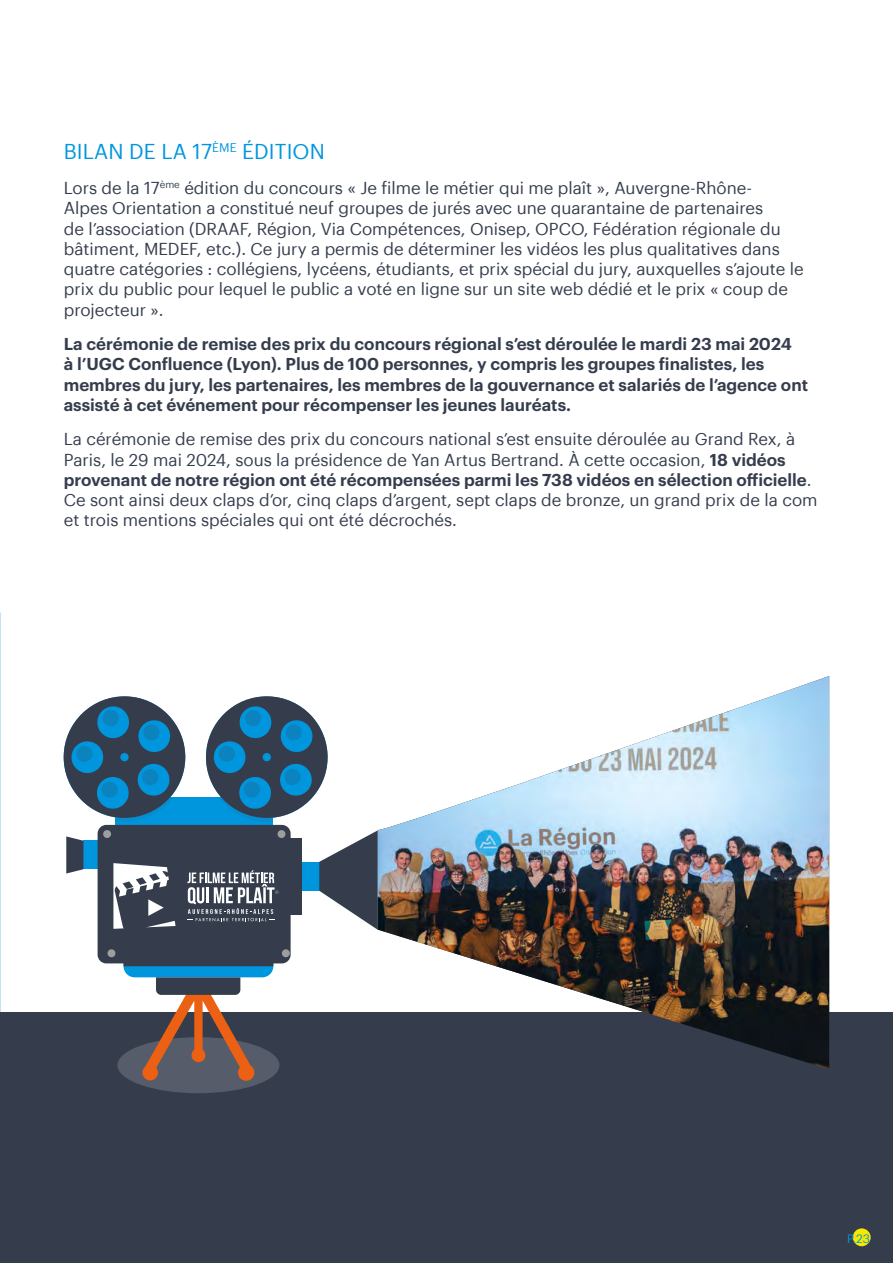
<style>
.page{position:relative;width:893px;height:1263px;background:#fff}
.page>*{position:absolute;margin:0;border:0;box-sizing:border-box;transform-origin:0 0}
.t1{font:21px "Graphik";letter-spacing:.005em;color:#0096de}
.t2{font:16.8px/20.2px "Graphik";color:#353d4d}
.t3{font:600 16.8px/20.2px "Graphik";color:#353d4d}
.t4{font:12px "Graphik";color:#0096de}
.s1{font-weight:600}
</style>
<div class="page">
<div style="left:1px;top:1013px;width:892px;height:250px;background:#353d4d"></div>
<div style="left:117px;top:1037px;width:162px;height:56px;background:#565c69;border-radius:50%"></div>
<div style="left:142px;top:1065px;width:16px;height:15px;background:#eb6012;border-radius:50%"></div>
<div style="left:238px;top:1064px;width:16px;height:17px;background:#eb6012;border-radius:50%"></div>
<svg style="left:62px;top:696px;width:316px;height:378px"></svg>
<img style="left:378px;top:676px;width:451px;height:392px">
<div style="left:853px;top:1228px;width:18px;height:18px;background:#f8e800;border-radius:50%"></div>
<p class="t1" style="left:64px;top:136px;width:263px">BILAN DE LA 17<sup>ÈME</sup> ÉDITION</p>
<p class="t2" style="left:64px;top:176px;width:741px">Lors de la 17<sup>ème</sup> édition du concours « Je filme le métier qui me plaît », Auvergne-Rhône-<br>Alpes Orientation a constitué neuf groupes de jurés avec une quarantaine de partenaires<br>de l’association (DRAAF, Région, Via Compétences, Onisep, OPCO, Fédération régionale du bâtiment, MEDEF, etc.). Ce jury a permis de déterminer les vidéos les plus qualitatives dans quatre catégories : collégiens, lycéens, étudiants, et prix spécial du jury, auxquelles s’ajoute le prix du public pour lequel le public a voté en ligne sur un site web dédié et le prix « coup de projecteur ».</p>
<p class="t3" style="left:64px;top:332px;width:746px">La cérémonie de remise des prix du concours régional s’est déroulée le mardi 23 mai 2024<br>à l’UGC Confluence (Lyon). Plus de 100 personnes, y compris les groupes finalistes, les membres du jury, les partenaires, les membres de la gouvernance et salariés de l’agence ont assisté à cet événement pour récompenser les jeunes lauréats.</p>
<p class="t2" style="left:64px;top:428px;width:755px">La cérémonie de remise des prix du concours national s’est ensuite déroulée au Grand Rex, à Paris, le 29 mai 2024, sous la présidence de Yan Artus Bertrand. À cette occasion, <span class="s1">18 vidéos provenant de notre région ont été récompensées parmi les 738 vidéos en sélection officielle</span>.<br>Ce sont ainsi deux claps d’or, cinq claps d’argent, sept claps de bronze, un grand prix de la com et trois mentions spéciales qui ont été décrochés.</p>
<p class="t4" style="left:847px;top:1229px;width:24px">P.23</p>
</div>
